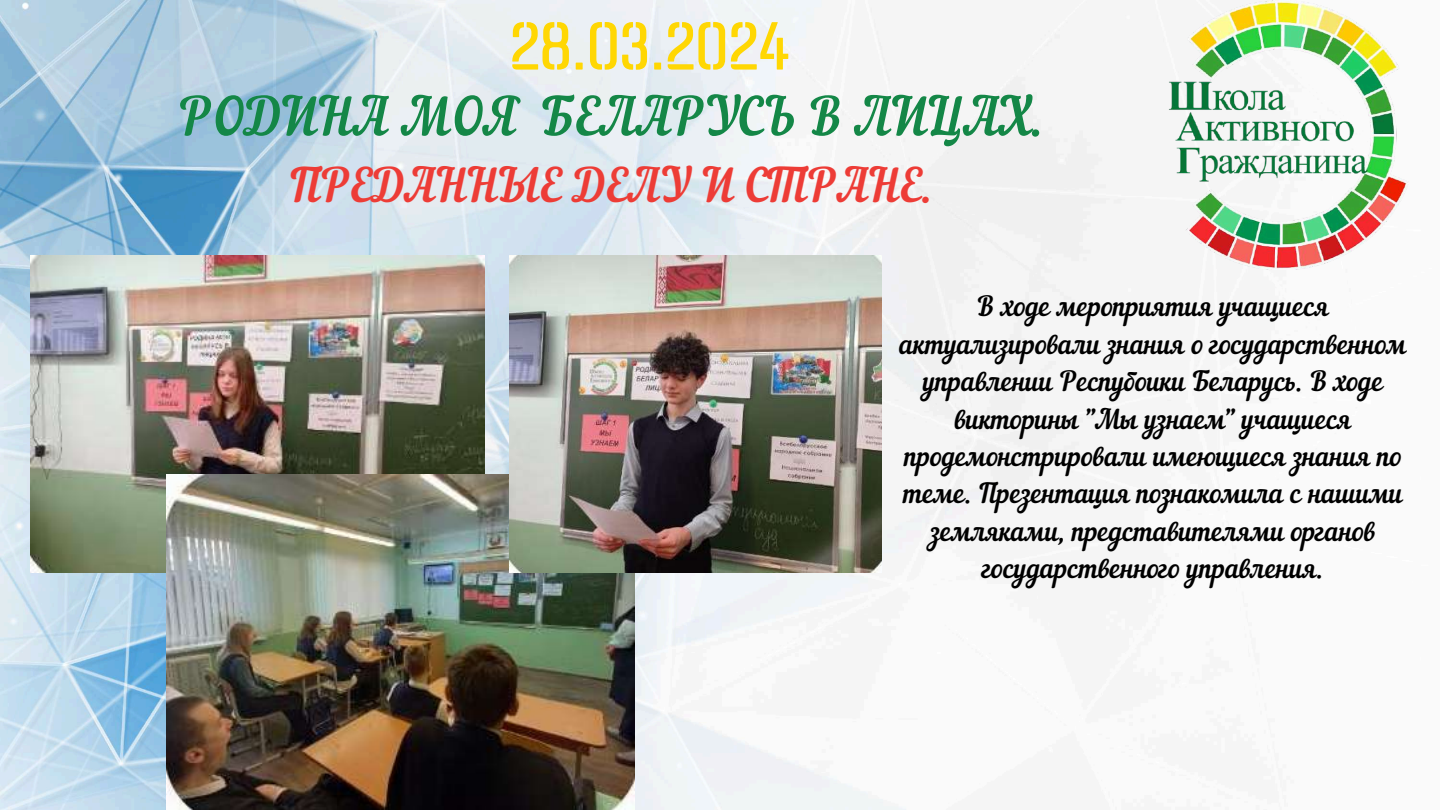
<style>
.page{position:relative;width:1440px;height:810px;background:#fff}
.page>*{position:absolute;margin:0;border:0;box-sizing:border-box;transform-origin:0 0}
.t1{font:69px "Panfleta Stencil";color:#ffd703}
.t2{font:52.2px "Nautilus Pompilius";color:#148747}
.t3{font:46.2px "Nautilus Pompilius";color:#ed3c36}
.t4{font:27.2px/37.4px "Nautilus Pompilius";color:#000;text-align:center}
</style>
<div class="page">
<img style="left:0;top:0;width:1220px;height:810px">
<img style="left:1168px;top:0;width:241px;height:270px">
<img style="left:30px;top:255px;width:455px;height:317px">
<img style="left:167px;top:474px;width:468px;height:336px">
<img style="left:510px;top:255px;width:371px;height:317px">
<h1 class="t1" style="left:510px;top:19px;width:282px">28.03.2024</h1>
<h2 class="t2" style="left:178px;top:96px;width:868px">РОДИНА МОЯ БЕЛАРУСЬ В ЛИЦАХ.</h2>
<h3 class="t3" style="left:289px;top:168px;width:646px">ПРЕДАННЫЕ ДЕЛУ И СТРАНЕ.</h3>
<p class="t4" style="left:900px;top:291px;width:509px">В ходе мероприятия учащиеся актуализировали знания о государственном управлении Респубоики Беларусь. В ходе викторины "Мы узнаем" учащиеся продемонстрировали имеющиеся знания по теме. Презентация познакомила с нашими земляками, представителями органов государственного управления.</p>
</div>
